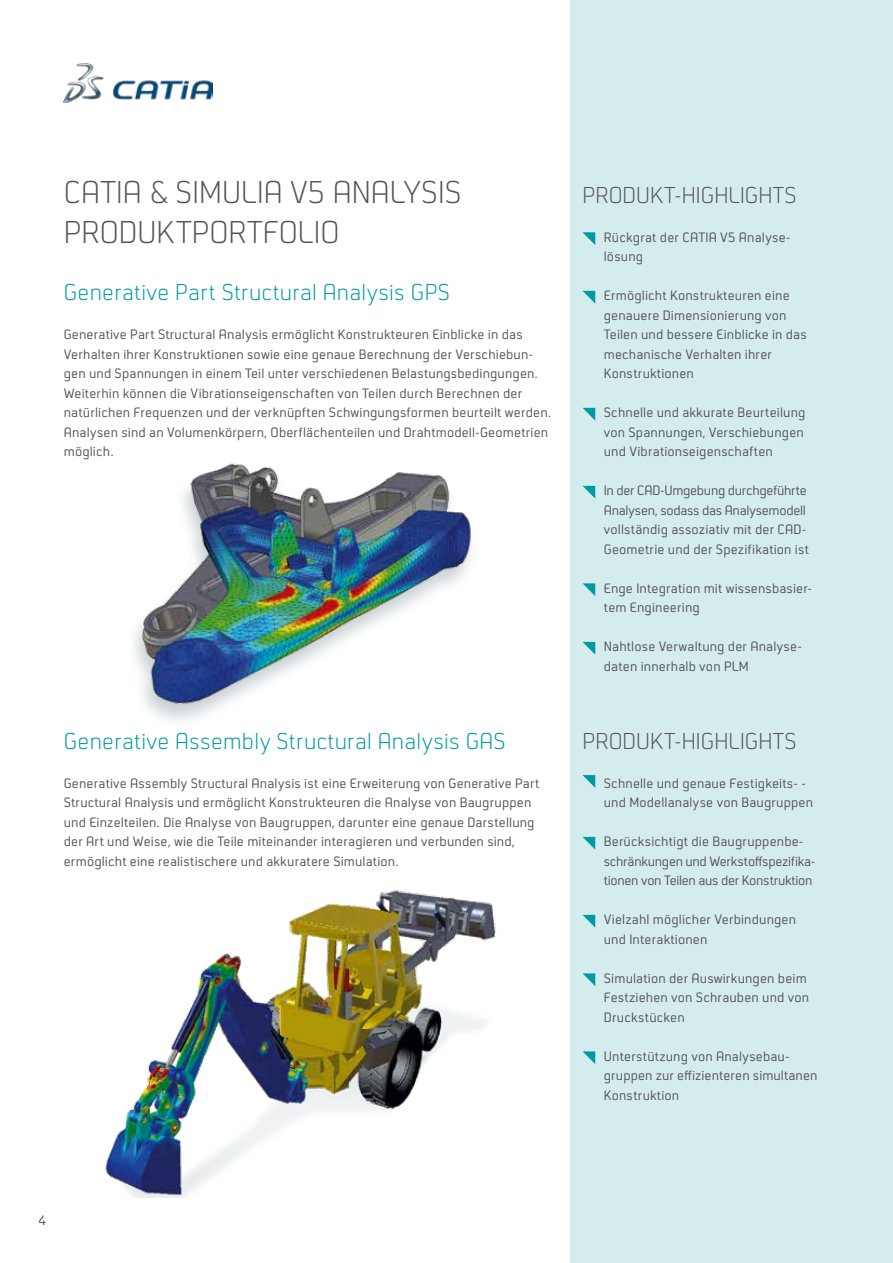
<style>
.page{position:relative;width:893px;height:1263px;background:#fff}
.page>*{position:absolute;margin:0;border:0;box-sizing:border-box;transform-origin:0 0}
.t1{font:300 33px/40.5px "Neustadt";color:#565655}
.t2{font:300 24px "Neustadt";letter-spacing:.01em;color:#009aa3}
.t3{font:300 24px "Neustadt";color:#565655}
.t4{font:14.25px/19.5px "Neustadt";letter-spacing:.01em;color:#565655}
.t5{font:14.25px/19.5px "Neustadt";letter-spacing:-.02em;color:#565655}
</style>
<div class="page">
<img style="left:133px;top:463px;width:339px;height:249px">
<div style="left:570px;top:0;width:323px;height:1263px;background:#d5ecee"></div>
<svg style="left:583px;top:232px;width:12px;height:13px"></svg>
<svg style="left:583px;top:291px;width:12px;height:13px"></svg>
<svg style="left:583px;top:408px;width:12px;height:13px"></svg>
<svg style="left:583px;top:486px;width:12px;height:13px"></svg>
<svg style="left:583px;top:583px;width:12px;height:13px"></svg>
<svg style="left:583px;top:642px;width:12px;height:13px"></svg>
<svg style="left:583px;top:775px;width:12px;height:13px"></svg>
<svg style="left:583px;top:837px;width:12px;height:13px"></svg>
<svg style="left:583px;top:915px;width:12px;height:13px"></svg>
<svg style="left:583px;top:973px;width:12px;height:13px"></svg>
<svg style="left:583px;top:1051px;width:12px;height:13px"></svg>
<img style="left:105px;top:890px;width:392px;height:307px">
<img style="left:64px;top:64px;width:149px;height:39px">
<h1 class="t1" style="left:64px;top:172px;width:399px">CATIA &amp; SIMULIA V5 ANALYSIS<br>PRODUKTPORTFOLIO</h1>
<h2 class="t2" style="left:64px;top:280px;width:388px">Generative Part Structural Analysis GPS</h2>
<p class="t4" style="left:64px;top:325px;width:489px">Generative Part Structural Analysis ermöglicht Konstrukteuren Einblicke in das Verhalten ihrer Konstruktionen sowie eine genaue Berechnung der Verschiebun&shy;gen und Spannungen in einem Teil unter verschiedenen Belastungsbedingungen.<br>Weiterhin können die Vibrationseigenschaften von Teilen durch Berechnen der natürlichen Frequenzen und der verknüpften Schwingungsformen beurteilt werden.<br>Analysen sind an Volumenkörpern, Oberflächenteilen und Drahtmodell-Geometrien möglich.</p>
<h2 class="t3" style="left:583px;top:182px;width:216px">PRODUKT-HIGHLIGHTS</h2>
<p class="t4" style="left:604px;top:228px;width:188px">Rückgrat der CATIA V5 Analyse&shy;lösung</p>
<p class="t4" style="left:604px;top:286px;width:204px">Ermöglicht Konstrukteuren eine genauere Dimensionierung von<br>Teilen und bessere Einblicke in das mechanische Verhalten ihrer<br>Konstruktionen</p>
<p class="t4" style="left:604px;top:403px;width:203px;text-align:justify">Schnelle und akkurate Beurteilung von Spannungen, Verschiebungen und Vibrationseigenschaften</p>
<p class="t4" style="left:604px;top:481px;width:207px">In der CAD-Umgebung durchgeführte Analysen, sodass das Analysemodell vollständig assoziativ mit der CAD-Geometrie und der Spezifikation ist</p>
<p class="t4" style="left:604px;top:579px;width:210px">Enge Integration mit wissensbasier&shy;tem Engineering</p>
<p class="t4" style="left:604px;top:637px;width:200px">Nahtlose Verwaltung der Analyse&shy;daten innerhalb von PLM</p>
<h2 class="t2" style="left:64px;top:728px;width:444px">Generative Assembly Structural Analysis GAS</h2>
<p class="t4" style="left:64px;top:774px;width:477px">Generative Assembly Structural Analysis ist eine Erweiterung von Generative Part Structural Analysis und ermöglicht Konstrukteuren die Analyse von Baugruppen und Einzelteilen. Die Analyse von Baugruppen, darunter eine genaue Darstellung der Art und Weise, wie die Teile miteinander interagieren und verbunden sind, ermöglicht eine realistischere und akkuratere Simulation.</p>
<p class="t4" style="left:604px;top:774px;width:211px">Schnelle und genaue Festigkeits- - und Modellanalyse von Baugruppen</p>
<h2 class="t3" style="left:583px;top:728px;width:216px">PRODUKT-HIGHLIGHTS</h2>
<p class="t5" style="left:604px;top:832px;width:213px">Berücksichtigt die Baugruppenbe&shy;schränkungen und Werkstoffspezifika&shy;tionen von Teilen aus der Konstruktion</p>
<p class="t4" style="left:604px;top:910px;width:194px">Vielzahl möglicher Verbindungen und Interaktionen</p>
<p class="t4" style="left:604px;top:969px;width:207px">Simulation der Auswirkungen beim<br>Festziehen von Schrauben und von<br>Druckstücken</p>
<p class="t4" style="left:604px;top:1047px;width:215px">Unterstützung von Analysebau&shy;gruppen zur effizienteren simultanen<br>Konstruktion</p>
<p class="t4" style="left:39px;top:1211px;width:9px">4</p>
</div>
